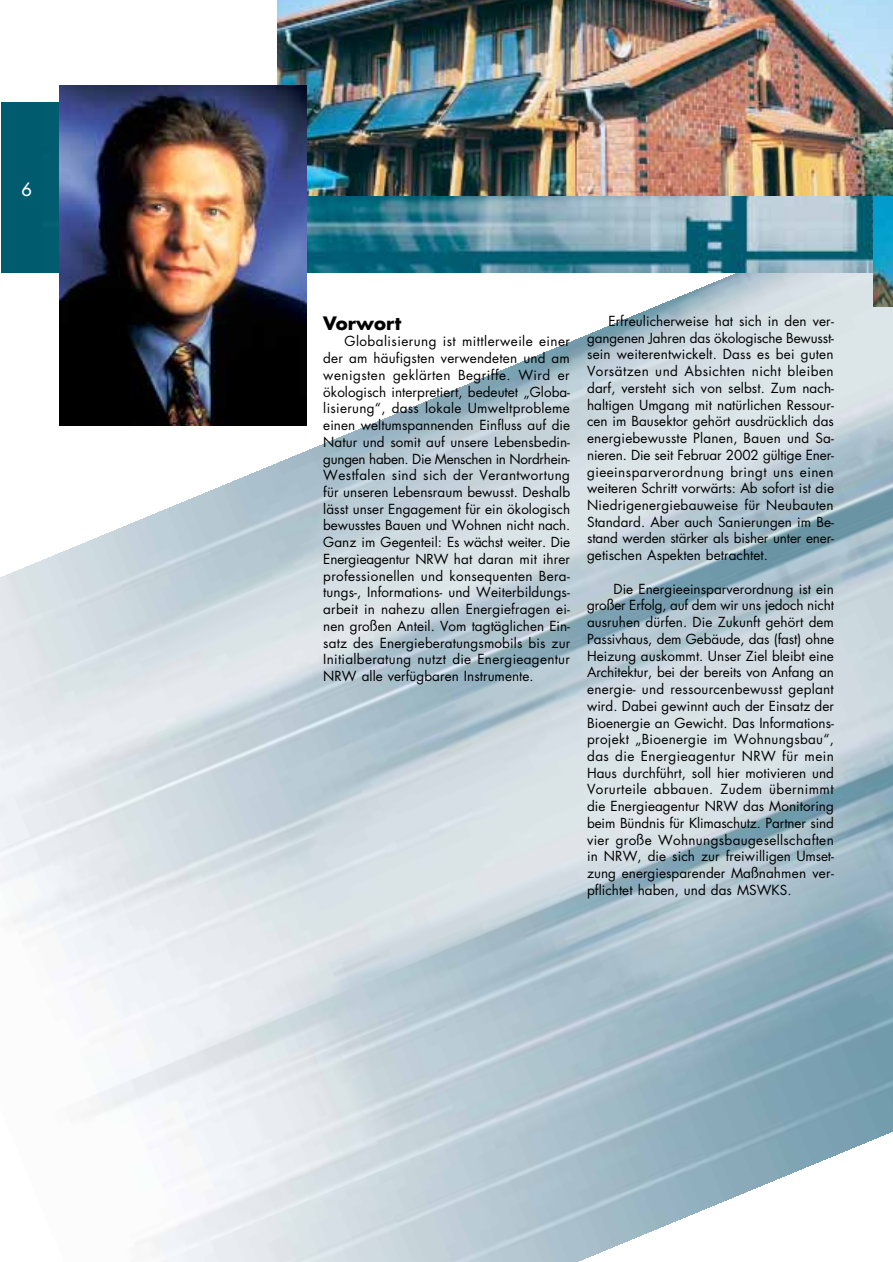
<style>
.page{position:relative;width:893px;height:1262px;background:#fff}
.page>*{position:absolute;margin:0;border:0;box-sizing:border-box;transform-origin:0 0}
.t1{font:700 18px "Futura";letter-spacing:.005em;color:#000}
.t2{font:18px "Futura";color:#fff}
.t3{font:13.5px/16.8px "Futura";letter-spacing:.005em;color:#000;text-align:justify}
</style>
<div class="page">
<img style="left:1px;top:272px;width:891px;height:990px">
<img style="left:43px;top:102px;width:830px;height:170px">
<div style="left:1px;top:102px;width:42px;height:170px;background:#005b6f"></div>
<img style="left:873px;top:196px;width:19px;height:110px">
<img style="left:277px;top:0;width:615px;height:196px">
<img style="left:60px;top:86px;width:246px;height:340px">
<h1 class="t2" style="left:21px;top:181px;width:12px">6</h1>
<h1 class="t1" style="left:323px;top:315px;width:79px">Vorwort</h1>
<p class="t3" style="left:323px;top:334px;width:248px;text-indent:21px">Globalisierung ist mittlerweile einer der am häufigsten verwendeten und am wenigsten geklärten Begriffe. Wird er ökologisch interpretiert, bedeutet „Globa&shy;lisierung“, dass lokale Umweltprobleme einen weltumspannenden Einfluss auf die Natur und somit auf unsere Lebensbedin&shy;gungen haben. Die Menschen in Nordrhein-Westfalen sind sich der Verantwortung für unseren Lebensraum bewusst. Deshalb lässt unser Engagement für ein ökologisch bewusstes Bauen und Wohnen nicht nach.<br>Ganz im Gegenteil: Es wächst weiter. Die Energieagentur NRW hat daran mit ihrer professionellen und konsequenten Bera&shy;tungs-, Informations- und Weiterbildungs&shy;arbeit in nahezu allen Energiefragen ei&shy;nen großen Anteil. Vom tagtäglichen Ein&shy;satz des Energieberatungsmobils bis zur Initialberatung nutzt die Energieagentur NRW alle verfügbaren Instrumente.</p>
<p class="t3" style="left:587px;top:314px;width:248px;text-indent:21px">Erfreulicherweise hat sich in den ver&shy;gangenen Jahren das ökologische Bewusst&shy;sein weiterentwickelt. Dass es bei guten Vorsätzen und Absichten nicht bleiben darf, versteht sich von selbst. Zum nach&shy;haltigen Umgang mit natürlichen Ressour&shy;cen im Bausektor gehört ausdrücklich das energiebewusste Planen, Bauen und Sa&shy;nieren. Die seit Februar 2002 gültige Ener&shy;gieeinsparverordnung bringt uns einen weiteren Schritt vorwärts: Ab sofort ist die Niedrigenergiebauweise für Neubauten Standard. Aber auch Sanierungen im Be&shy;stand werden stärker als bisher unter ener&shy;getischen Aspekten betrachtet.</p>
<p class="t3" style="left:587px;top:581px;width:248px;text-indent:26px">Die Energieeinsparverordnung ist ein großer Erfolg, auf dem wir uns jedoch nicht ausruhen dürfen. Die Zukunft gehört dem Passivhaus, dem Gebäude, das (fast) ohne Heizung auskommt. Unser Ziel bleibt eine Architektur, bei der bereits von Anfang an energie- und ressourcenbewusst geplant wird. Dabei gewinnt auch der Einsatz der Bioenergie an Gewicht. Das Informations&shy;projekt „Bioenergie im Wohnungsbau“, das die Energieagentur NRW für mein Haus durchführt, soll hier motivieren und Vorurteile abbauen. Zudem übernimmt die Energieagentur NRW das Monitoring beim Bündnis für Klimaschutz. Partner sind vier große Wohnungsbaugesellschaften in NRW, die sich zur freiwilligen Umset&shy;zung energiesparender Maßnahmen ver&shy;pflichtet haben, und das MSWKS.</p>
</div>
